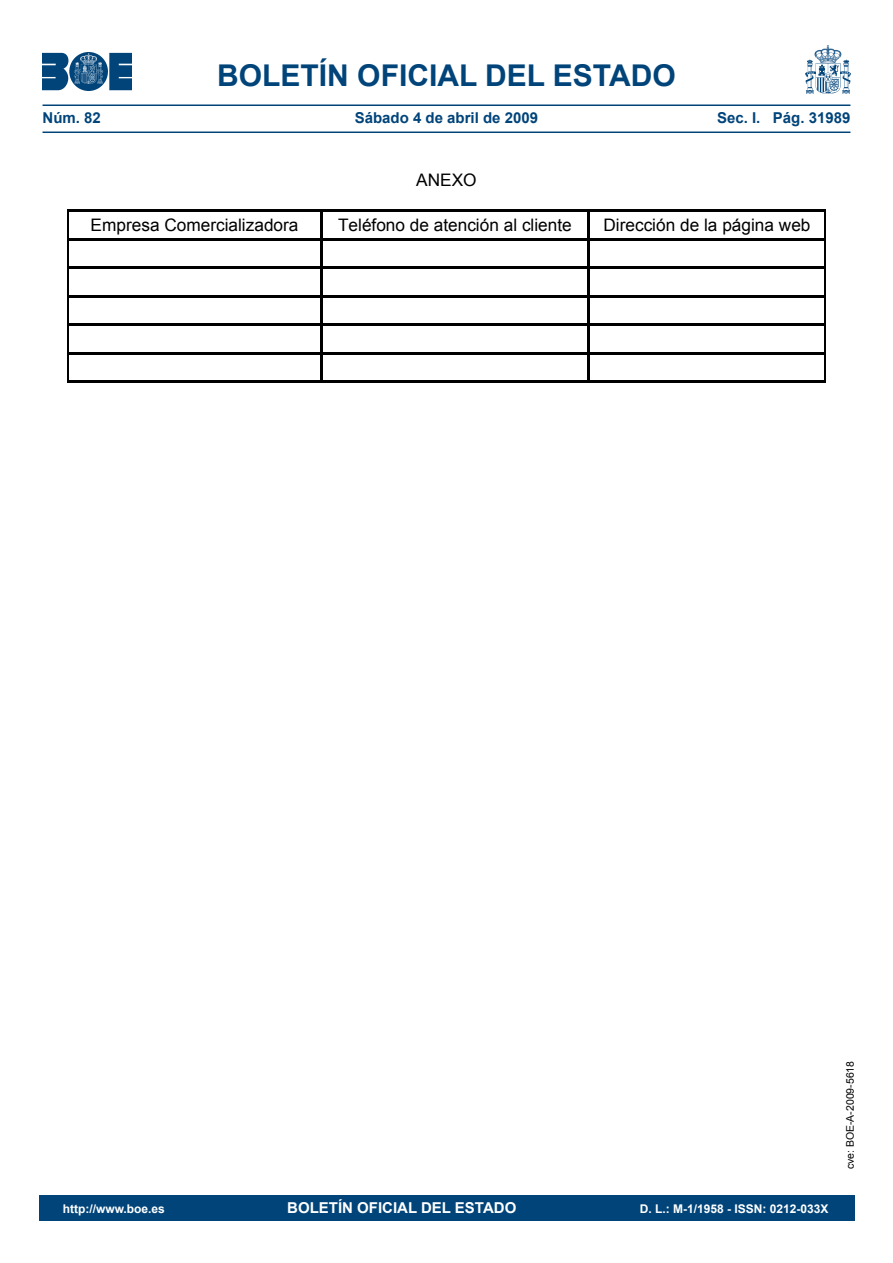
<style>
.page{position:relative;width:893px;height:1263px;background:#fff}
.page>*{position:absolute;margin:0;border:0;box-sizing:border-box;transform-origin:0 0}
.t1{font:700 30px "Arial";color:#00447a}
.t2{font:17.25px "Arial";color:#000}
.t3{font:700 15px "Arial";color:#00447a}
.t4{font:700 15px "Arial";color:#fff}
.t5{font:700 12px "Arial";color:#fff}
.t6{font:10.5px "Arial";color:#000}
</style>
<div class="page">
<img style="left:43px;top:53px;width:89px;height:37px">
<img style="left:805px;top:46px;width:45px;height:47px">
<hr style="left:43px;top:104px;width:807px;height:2px;background:#00447a">
<hr style="left:43px;top:132px;width:807px;height:1px;background:#00447a">
<hr style="left:67px;top:210px;width:522px;height:1px;background:#000">
<hr style="left:589px;top:210px;width:236px;height:1px;background:#000">
<hr style="left:68px;top:211px;width:253px;height:1px;background:#000">
<hr style="left:68px;top:238px;width:253px;height:1px;background:#000">
<hr style="left:321px;top:211px;width:267px;height:1px;background:#000">
<hr style="left:321px;top:238px;width:267px;height:1px;background:#000">
<hr style="left:589px;top:211px;width:235px;height:1px;background:#000">
<hr style="left:589px;top:238px;width:235px;height:1px;background:#000">
<hr style="left:68px;top:239px;width:253px;height:1px;background:#000">
<hr style="left:68px;top:267px;width:253px;height:1px;background:#000">
<hr style="left:321px;top:239px;width:267px;height:1px;background:#000">
<hr style="left:321px;top:267px;width:267px;height:1px;background:#000">
<hr style="left:589px;top:239px;width:235px;height:1px;background:#000">
<hr style="left:589px;top:267px;width:235px;height:1px;background:#000">
<hr style="left:68px;top:268px;width:253px;height:1px;background:#000">
<hr style="left:68px;top:295px;width:253px;height:1px;background:#000">
<hr style="left:321px;top:268px;width:267px;height:1px;background:#000">
<hr style="left:321px;top:295px;width:267px;height:1px;background:#000">
<hr style="left:589px;top:268px;width:235px;height:1px;background:#000">
<hr style="left:589px;top:295px;width:235px;height:1px;background:#000">
<hr style="left:68px;top:296px;width:253px;height:1px;background:#000">
<hr style="left:68px;top:324px;width:253px;height:1px;background:#000">
<hr style="left:321px;top:296px;width:267px;height:1px;background:#000">
<hr style="left:321px;top:324px;width:267px;height:1px;background:#000">
<hr style="left:589px;top:296px;width:235px;height:1px;background:#000">
<hr style="left:589px;top:324px;width:235px;height:1px;background:#000">
<hr style="left:68px;top:325px;width:253px;height:1px;background:#000">
<hr style="left:68px;top:352px;width:253px;height:1px;background:#000">
<hr style="left:321px;top:325px;width:267px;height:1px;background:#000">
<hr style="left:321px;top:352px;width:267px;height:1px;background:#000">
<hr style="left:589px;top:325px;width:235px;height:1px;background:#000">
<hr style="left:589px;top:352px;width:235px;height:1px;background:#000">
<hr style="left:68px;top:353px;width:253px;height:1px;background:#000">
<hr style="left:68px;top:380px;width:253px;height:1px;background:#000">
<svg style="left:67px;top:211px;width:2px;height:170px"></svg>
<hr style="left:67px;top:381px;width:254px;height:1px;background:#000">
<hr style="left:321px;top:353px;width:267px;height:1px;background:#000">
<svg style="left:320px;top:212px;width:3px;height:168px"></svg>
<hr style="left:321px;top:380px;width:267px;height:1px;background:#000">
<hr style="left:321px;top:354px;width:2px;height:26px;background:#000">
<hr style="left:321px;top:381px;width:267px;height:1px;background:#000">
<hr style="left:589px;top:353px;width:235px;height:1px;background:#000">
<hr style="left:589px;top:380px;width:235px;height:1px;background:#000">
<svg style="left:587px;top:211px;width:2px;height:171px"></svg>
<hr style="left:589px;top:381px;width:236px;height:1px;background:#000">
<svg style="left:824px;top:210px;width:2px;height:172px"></svg>
<div style="left:39px;top:1195px;width:815px;height:25px;background:#00447a"></div>
<h1 class="t1" style="left:217px;top:55px;width:460px">BOLETÍN OFICIAL DEL ESTADO</h1>
<p class="t3" style="left:43px;top:108px;width:60px">Núm. 82</p>
<p class="t3" style="left:355px;top:108px;width:185px">Sábado 4 de abril de 2009</p>
<p class="t3" style="left:717px;top:108px;width:135px">Sec. I. Pág. 31989</p>
<p class="t2" style="left:416px;top:169px;width:62px">ANEXO</p>
<p class="t2" style="left:91px;top:214px;width:209px">Empresa Comercializadora</p>
<p class="t2" style="left:338px;top:214px;width:235px">Teléfono de atención al cliente</p>
<p class="t2" style="left:603px;top:214px;width:209px">Dirección de la página web</p>
<p class="t5" style="left:63px;top:1201px;width:104px">http://www.boe.es</p>
<p class="t4" style="left:287px;top:1198px;width:231px">BOLETÍN OFICIAL DEL ESTADO</p>
<p class="t5" style="left:640px;top:1201px;width:190px">D. L.: M-1/1958 - ISSN: 0212-033X</p>
<p class="t6" style="left:843px;top:1169px;width:110px;rotate:-90deg">cve: BOE-A-2009-5618</p>
</div>
